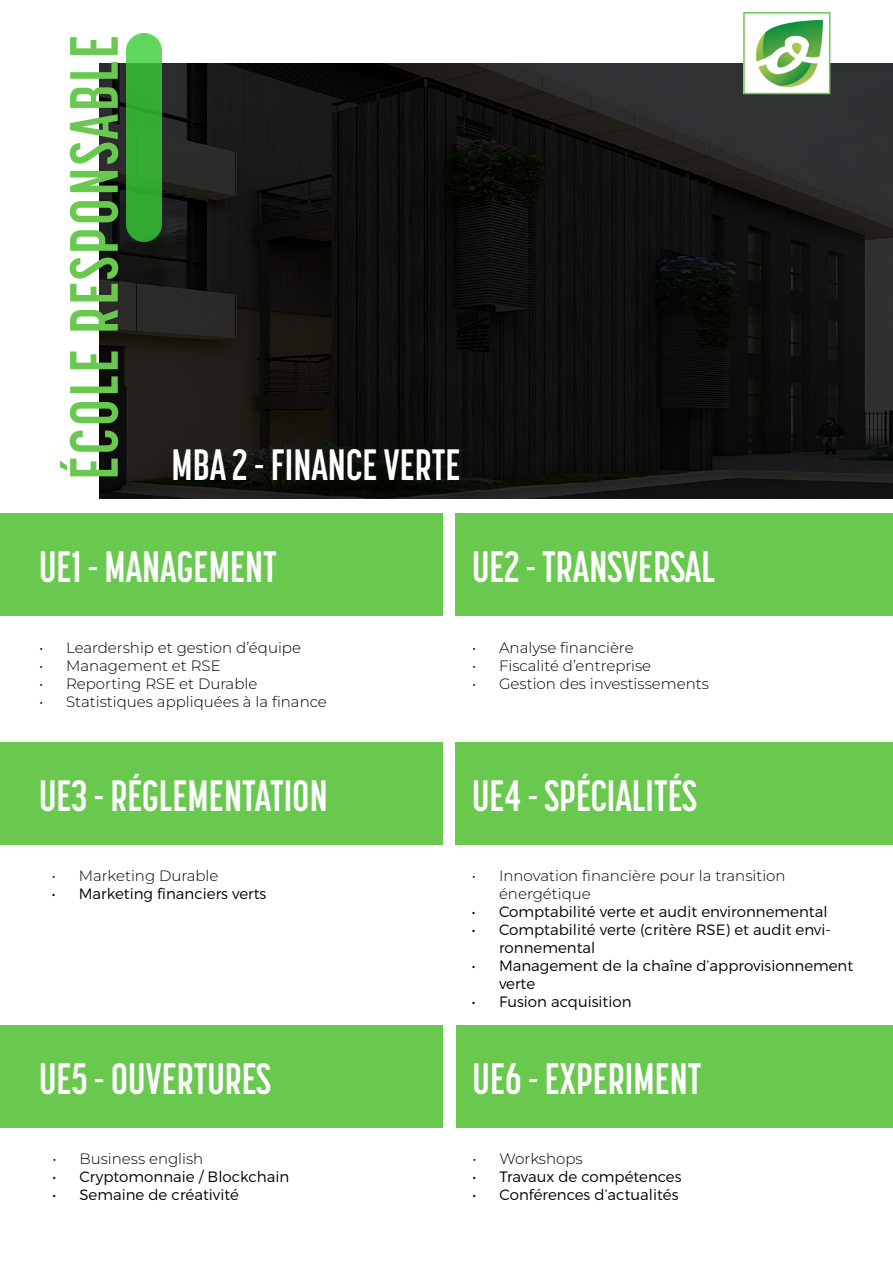
<style>
.page{position:relative;width:893px;height:1263px;background:#fff}
.page>*{position:absolute;margin:0;border:0;box-sizing:border-box;transform-origin:0 0}
.t1{font:700 67.5px "Korolev Compressed";letter-spacing:.04em;color:#69c94f}
.t2{font:700 43.5px "Korolev Compressed";color:#fff}
.t3{font:300 15px/18px "Montserrat";color:#000}
.t4{font:100 15px/18px "Montserrat";color:#000}
</style>
<div class="page">
<svg style="left:99px;top:63px;width:794px;height:436px;background:#151514"></svg>
<div style="left:0;top:514px;width:442px;height:102px;background:#69c94f"></div>
<div style="left:0;top:742px;width:442px;height:102px;background:#69c94f"></div>
<div style="left:1px;top:1025px;width:442px;height:102px;background:#69c94f"></div>
<div style="left:455px;top:742px;width:438px;height:102px;background:#69c94f"></div>
<div style="left:456px;top:1025px;width:437px;height:102px;background:#69c94f"></div>
<div style="left:455px;top:514px;width:438px;height:102px;background:#69c94f"></div>
<img style="left:746px;top:19px;width:81px;height:72px">
<div style="left:743px;top:12px;width:87px;height:82px;border:2px solid #69c94f"></div>
<img style="left:126px;top:33px;width:35px;height:209px">
<h1 class="t1" style="left:56px;top:480px;width:446px;rotate:-90deg">ÉCOLE RESPONSABLE</h1>
<h2 class="t2" style="left:171px;top:440px;width:291px">MBA 2 - FINANCE VERTE</h2>
<h2 class="t2" style="left:39px;top:543px;width:239px">UE1 - MANAGEMENT</h2>
<p class="t4" style="left:39px;top:638px;width:263px">• Leardership et gestion d’équipe</p>
<p class="t4" style="left:39px;top:656px;width:183px">• Management et RSE</p>
<p class="t4" style="left:39px;top:674px;width:220px">• Reporting RSE et Durable</p>
<p class="t4" style="left:39px;top:692px;width:289px">• Statistiques appliquées à la finance</p>
<h2 class="t2" style="left:39px;top:771px;width:290px">UE3 - RÉGLEMENTATION</h2>
<p class="t4" style="left:52px;top:866px;width:168px">• Marketing Durable</p>
<p class="t3" style="left:52px;top:885px;width:216px">• Marketing financiers verts</p>
<h2 class="t2" style="left:39px;top:1054px;width:234px">UE5 - OUVERTURES</h2>
<p class="t4" style="left:52px;top:1149px;width:153px">• Business english</p>
<p class="t3" style="left:52px;top:1168px;width:238px">• Cryptomonnaie / Blockchain</p>
<p class="t3" style="left:52px;top:1186px;width:188px">• Semaine de créativité</p>
<h2 class="t2" style="left:472px;top:543px;width:245px">UE2 - TRANSVERSAL</h2>
<p class="t4" style="left:472px;top:638px;width:163px">• Analyse financière</p>
<p class="t4" style="left:472px;top:656px;width:181px">• Fiscalité d’entreprise</p>
<p class="t4" style="left:472px;top:674px;width:238px">• Gestion des investissements</p>
<h2 class="t2" style="left:472px;top:771px;width:227px">UE4 - SPÉCIALITÉS</h2>
<p class="t4" style="left:499px;top:866px;width:288px;text-indent:-27px">• Innovation financière pour la transition énergétique</p>
<p class="t3" style="left:472px;top:903px;width:357px">• Comptabilité verte et audit environnemental</p>
<p class="t3" style="left:499px;top:921px;width:333px;text-indent:-27px">• Comptabilité verte (critère RSE) et audit envi&shy;ronnemental</p>
<p class="t3" style="left:499px;top:957px;width:356px;text-indent:-27px">• Management de la chaîne d’approvisionnement verte</p>
<p class="t3" style="left:472px;top:993px;width:161px">• Fusion acquisition</p>
<h2 class="t2" style="left:473px;top:1054px;width:231px">UE6 - EXPERIMENT</h2>
<p class="t4" style="left:473px;top:1149px;width:112px">• Workshops</p>
<p class="t3" style="left:473px;top:1168px;width:210px">• Travaux de compétences</p>
<p class="t3" style="left:473px;top:1186px;width:207px">• Conférences d’actualités</p>
</div>
